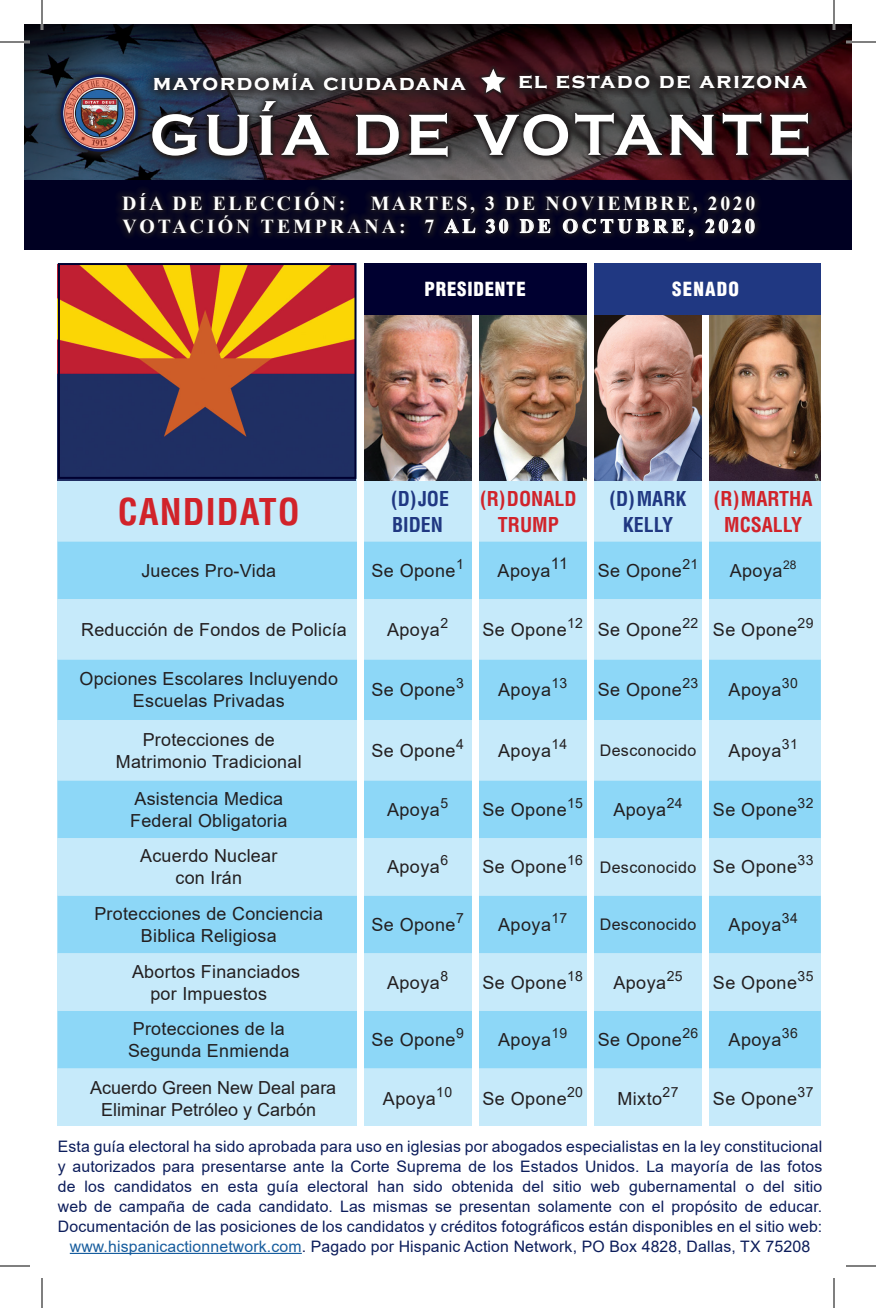
<style>
.page{position:relative;width:876px;height:1308px;background:#fff}
.page>*{position:absolute;margin:0;border:0;box-sizing:border-box;transform-origin:0 0}
.t1{font:700 60px "Copperplate";letter-spacing:.08em;color:#fff}
.t2{font:700 condensed 36px "Helvetica";letter-spacing:.03em;color:#d1232a}
.t3{font:700 22px "Copperplate";letter-spacing:.08em;color:#fff}
.t4{font:700 condensed 20px/26px "Helvetica";color:#d1232a;text-align:center}
.t5{font:700 condensed 20px/26px "Helvetica";color:#203882;text-align:center}
.t6{font:700 19.8px "Times New Roman";letter-spacing:.13em;color:#fff}
.t7{font:700 19.8px "Times New Roman";letter-spacing:.15em;color:#fff}
.t8{font:900 condensed 19px "Helvetica";letter-spacing:.04em;color:#fff}
.t9{font:18px/22px "Arial";letter-spacing:.015em;color:#231f20;text-align:center}
.t10{font:16px "Arial";letter-spacing:.025em;color:#231f20}
.t11{font:15.8px/20px "Arial";letter-spacing:.01em;color:#0c1d5b;text-align:center}
.s1{font-size:71.8px}
.s2{font-size:19px}
.s3{color:#175d9e}
.s4{font-size:16px}
</style>
<div class="page">
<div style="left:360px;top:264px;width:230px;height:51px;background:#000030"></div>
<div style="left:590px;top:264px;width:231px;height:51px;background:#203882"></div>
<svg style="left:58px;top:481px;width:763px;height:645px;fill:#c6eafa"></svg>
<img style="left:364px;top:315px;width:223px;height:165px">
<img style="left:594px;top:315px;width:108px;height:165px">
<img style="left:709px;top:315px;width:112px;height:165px">
<img style="left:24px;top:24px;width:828px;height:156px">
<img style="left:58px;top:266px;width:298px;height:214px">
<div style="left:52px;top:66px;width:95px;height:95px;background:#231f20;opacity:.98"></div>
<img style="left:62px;top:76px;width:75px;height:74px">
<div style="left:61px;top:74px;width:77px;height:78px;border:2px solid #0c1d5b;border-radius:50%"></div>
<hr style="left:70px;top:1253px;width:232px;height:1px;background:#175d9e">
<div style="left:58px;top:263px;width:298px;height:216px;border:2px solid #000030"></div>
<div style="left:148px;top:96px;width:666px;height:66px;background:#231f20;opacity:.98"></div>
<div style="left:478px;top:66px;width:31px;height:30px;background:#231f20;opacity:.98"></div>
<svg style="left:481px;top:69px;width:24px;height:24px"></svg>
<svg style="left:146px;top:65px;width:333px;height:39px"></svg>
<div style="left:141px;top:61px;width:336px;height:42px;background:#231f20;opacity:.98"></div>
<svg style="left:514px;top:71px;width:302px;height:28px"></svg>
<div style="left:511px;top:67px;width:304px;height:31px;background:#231f20;opacity:.98"></div>
<div style="left:357px;top:259px;width:7px;height:881px;background:#fff"></div>
<div style="left:473px;top:315px;width:6px;height:822px;background:#fff"></div>
<div style="left:702px;top:315px;width:7px;height:825px;background:#fff"></div>
<div style="left:587px;top:260px;width:7px;height:880px;background:#fff"></div>
<div style="left:24px;top:180px;width:828px;height:70px;background:#002"></div>
<div style="left:115px;top:185px;width:647px;height:35px;background:#231f20;opacity:.98"></div>
<div style="left:115px;top:208px;width:646px;height:35px;background:#231f20;opacity:.98"></div>
<hr style="left:0;top:41px;width:30px;height:2px;background:#fff">
<hr style="left:846px;top:41px;width:30px;height:2px;background:#fff">
<hr style="left:41px;top:0;width:2px;height:30px;background:#fff">
<hr style="left:833px;top:0;width:2px;height:30px;background:#fff">
<hr style="left:0;top:42px;width:30px;height:1px;background:#000">
<hr style="left:846px;top:42px;width:30px;height:1px;background:#000">
<hr style="left:0;top:1266px;width:30px;height:1px;background:#000">
<hr style="left:846px;top:1266px;width:30px;height:1px;background:#000">
<hr style="left:42px;top:0;width:1px;height:30px;background:#000">
<hr style="left:42px;top:1278px;width:1px;height:30px;background:#000">
<hr style="left:834px;top:0;width:1px;height:30px;background:#000">
<hr style="left:834px;top:1278px;width:1px;height:30px;background:#000">
<p class="t3" style="left:153px;top:70px;width:314px">mayordomía ciudadana</p>
<p class="t3" style="left:518px;top:69px;width:290px">el estado de arizona</p>
<p class="t1" style="left:150px;top:101px;width:663px">GU<span class="s1">í</span>A DE VOTANTE</p>
<p class="t6" style="left:122px;top:189px;width:225px">D<span class="s2">Í</span>A DE ELECCIÓN:</p>
<p class="t6" style="left:371px;top:189px;width:386px">MARTES, 3 DE NOVIEMBRE, 2020</p>
<p class="t7" style="left:123px;top:212px;width:634px">VOTACIÓN TEMPRANA: 7 AL 30 DE OCTUBRE, 2020</p>
<p class="t8" style="left:424px;top:277px;width:103px">PRESIDENTE</p>
<p class="t8" style="left:672px;top:277px;width:68px">SENADO</p>
<p class="t2" style="left:118px;top:489px;width:183px">CANDIDATO</p>
<p class="t5" style="left:391px;top:485px;width:59px">(D)JOE</p>
<p class="t5" style="left:392px;top:511px;width:52px">BIDEN</p>
<p class="t4" style="left:480px;top:485px;width:98px">(R)DONALD<br>TRUMP</p>
<p class="t5" style="left:609px;top:485px;width:79px">(D)MARK<br>KELLY</p>
<p class="t4" style="left:714px;top:485px;width:100px">(R)MARTHA<br>MCSALLY</p>
<p class="t9" style="left:141px;top:559px;width:136px">Jueces Pro-Vida</p>
<p class="t9" style="left:371px;top:559px;width:94px">Se Opone<sup>1</sup></p>
<p class="t9" style="left:498px;top:559px;width:72px">Apoya<sup>11</sup></p>
<p class="t9" style="left:598px;top:559px;width:102px">Se Opone<sup>21</sup></p>
<p class="t9" style="left:730px;top:559px;width:68px">Apoya<sup>28</sup></p>
<p class="t9" style="left:81px;top:618px;width:267px">Reducción de Fondos de Policía</p>
<p class="t9" style="left:387px;top:618px;width:63px">Apoya<sup>2</sup></p>
<p class="t9" style="left:483px;top:618px;width:102px">Se Opone<sup>12</sup></p>
<p class="t9" style="left:598px;top:618px;width:102px">Se Opone<sup>22</sup></p>
<p class="t9" style="left:713px;top:618px;width:102px">Se Opone<sup>29</sup></p>
<p class="t9" style="left:80px;top:668px;width:260px">Opciones Escolares Incluyendo<br>Escuelas Privadas</p>
<p class="t9" style="left:371px;top:679px;width:94px">Se Opone<sup>3</sup></p>
<p class="t9" style="left:498px;top:679px;width:71px">Apoya<sup>13</sup></p>
<p class="t9" style="left:598px;top:679px;width:102px">Se Opone<sup>23</sup></p>
<p class="t9" style="left:729px;top:679px;width:71px">Apoya<sup>30</sup></p>
<p class="t9" style="left:143px;top:728px;width:134px">Protecciones de</p>
<p class="t9" style="left:116px;top:750px;width:187px">Matrimonio Tradicional</p>
<p class="t9" style="left:371px;top:739px;width:94px">Se Opone<sup>4</sup></p>
<p class="t9" style="left:498px;top:739px;width:71px">Apoya<sup>14</sup></p>
<p class="t10" style="left:600px;top:739px;width:98px">Desconocido</p>
<p class="t9" style="left:729px;top:739px;width:71px">Apoya<sup>31</sup></p>
<p class="t9" style="left:134px;top:787px;width:150px">Asistencia Medica</p>
<p class="t9" style="left:130px;top:809px;width:159px">Federal Obligatoria</p>
<p class="t9" style="left:387px;top:798px;width:63px">Apoya<sup>5</sup></p>
<p class="t9" style="left:483px;top:798px;width:102px">Se Opone<sup>15</sup></p>
<p class="t9" style="left:613px;top:798px;width:71px">Apoya<sup>24</sup></p>
<p class="t9" style="left:713px;top:798px;width:102px">Se Opone<sup>32</sup></p>
<p class="t9" style="left:140px;top:845px;width:139px">Acuerdo Nuclear</p>
<p class="t9" style="left:175px;top:867px;width:68px">con Irán</p>
<p class="t9" style="left:387px;top:856px;width:63px">Apoya<sup>6</sup></p>
<p class="t9" style="left:483px;top:856px;width:102px">Se Opone<sup>16</sup></p>
<p class="t10" style="left:600px;top:856px;width:98px">Desconocido</p>
<p class="t9" style="left:713px;top:856px;width:102px">Se Opone<sup>33</sup></p>
<p class="t9" style="left:94px;top:903px;width:230px">Protecciones de Conciencia</p>
<p class="t9" style="left:141px;top:925px;width:137px">Biblica Religiosa</p>
<p class="t9" style="left:371px;top:914px;width:94px">Se Opone<sup>7</sup></p>
<p class="t9" style="left:498px;top:914px;width:71px">Apoya<sup>17</sup></p>
<p class="t10" style="left:600px;top:914px;width:98px">Desconocido</p>
<p class="t9" style="left:729px;top:914px;width:71px">Apoya<sup>34</sup></p>
<p class="t9" style="left:132px;top:960px;width:170px">Abortos Financiados</p>
<p class="t9" style="left:150px;top:982px;width:118px">por Impuestos</p>
<p class="t9" style="left:387px;top:971px;width:63px">Apoya<sup>8</sup></p>
<p class="t9" style="left:483px;top:971px;width:102px">Se Opone<sup>18</sup></p>
<p class="t9" style="left:613px;top:971px;width:71px">Apoya<sup>25</sup></p>
<p class="t9" style="left:713px;top:971px;width:102px">Se Opone<sup>35</sup></p>
<p class="t9" style="left:133px;top:1018px;width:153px">Protecciones de la</p>
<p class="t9" style="left:128px;top:1040px;width:163px">Segunda Enmienda</p>
<p class="t9" style="left:371px;top:1029px;width:94px">Se Opone<sup>9</sup></p>
<p class="t9" style="left:498px;top:1029px;width:71px">Apoya<sup>19</sup></p>
<p class="t9" style="left:598px;top:1029px;width:102px">Se Opone<sup>26</sup></p>
<p class="t9" style="left:729px;top:1029px;width:71px">Apoya<sup>36</sup></p>
<p class="t9" style="left:90px;top:1077px;width:248px">Acuerdo Green New Deal para<br>Eliminar Petróleo y Carbón</p>
<p class="t9" style="left:383px;top:1088px;width:71px">Apoya<sup>10</sup></p>
<p class="t9" style="left:483px;top:1088px;width:102px">Se Opone<sup>20</sup></p>
<p class="t9" style="left:617px;top:1088px;width:63px">Mixto<sup>27</sup></p>
<p class="t9" style="left:713px;top:1088px;width:102px">Se Opone<sup>37</sup></p>
<p class="t11" style="left:58px;top:1136px;width:766px">Esta guía electoral ha sido aprobada para uso en iglesias por abogados especialistas en la ley constitucional y autorizados para presentarse ante la Corte Suprema de los Estados Unidos. La mayoría de las fotos de los candidatos en esta guía electoral han sido obtenida del sitio web gubernamental o del sitio web de campaña de cada candidato. Las mismas se presentan solamente con el propósito de educar.<br>Documentación de las posiciones de los candidatos y créditos fotográficos están disponibles en el sitio web: <span class="s3">www.hispanicactionnetwork.com</span>. Pagado por Hispanic Action Network, PO Box 4828, Dallas, TX <span class="s4">75208</span></p>
</div>
